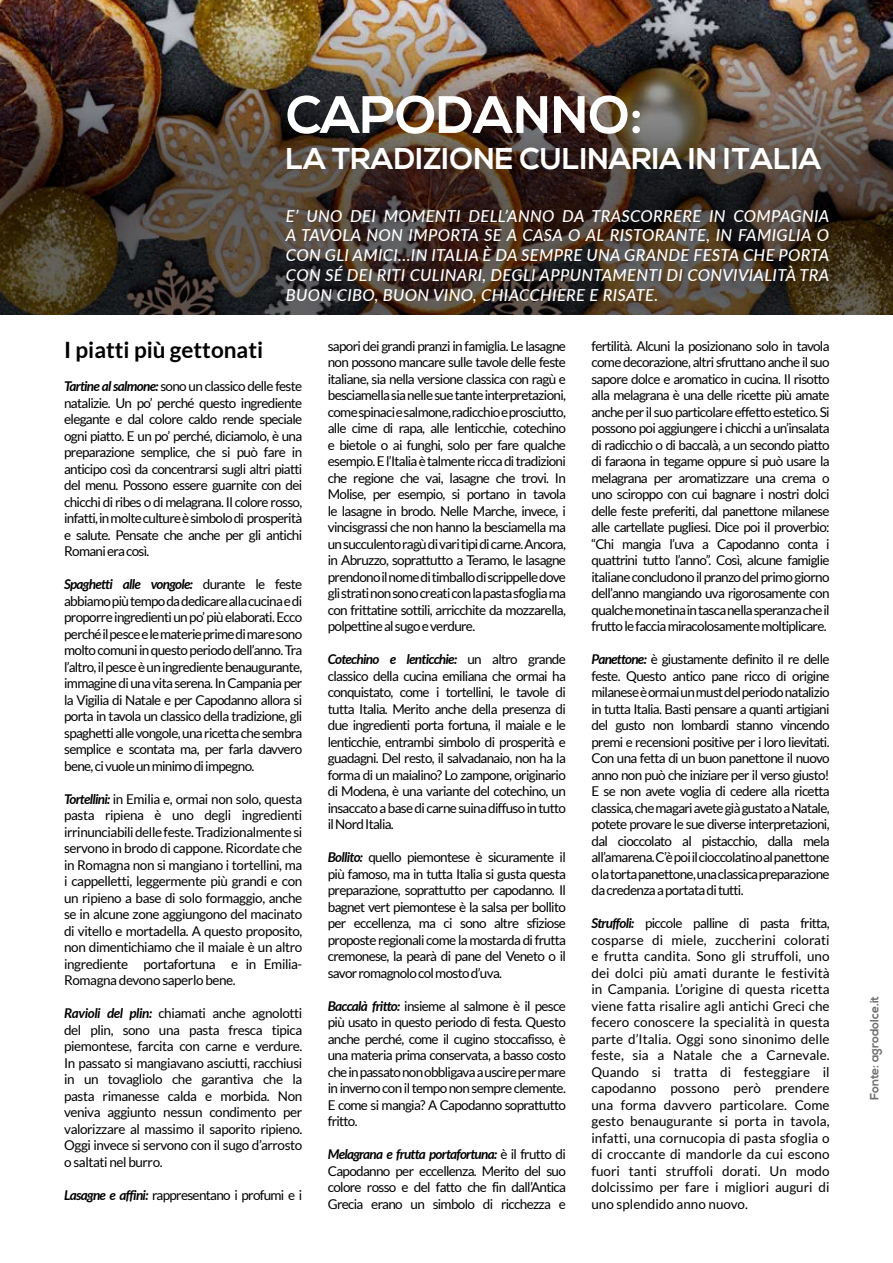
<style>
.page{position:relative;width:893px;height:1263px;background:#fff}
.page>*{position:absolute;margin:0;border:0;box-sizing:border-box;transform-origin:0 0}
.t1{font:700 52.5px "Nexa";color:#fff}
.t2{font:700 30px "Nexa";color:#fff}
.t3{font:700 22.5px "Lato";color:#000}
.t4{font:italic 500 16.5px/19.8px "Lato";letter-spacing:.02em;color:#fff;text-align:justify}
.t5{font:13.5px/16.5px "Lato";letter-spacing:-.05em;color:#000;text-align:justify}
.t6{font:700 12px "Nexa";color:#706f6f}
.s1{font-weight:700;font-style:italic}
</style>
<div class="page">
<img style="left:0;top:0;width:893px;height:315px">
<h1 class="t1" style="left:286px;top:85px;width:358px">CAPODANNO:</h1>
<h2 class="t2" style="left:286px;top:141px;width:537px">LA TRADIZIONE CULINARIA IN ITALIA</h2>
<p class="t4" style="left:286px;top:205px;width:545px">E’ UNO DEI MOMENTI DELL’ANNO DA TRASCORRERE IN COMPAGNIA A TAVOLA NON IMPORTA SE A CASA O AL RISTORANTE, IN FAMIGLIA O CON GLI AMICI...IN ITALIA È DA SEMPRE UNA GRANDE FESTA CHE PORTA CON SÉ DEI RITI CULINARI, DEGLI APPUNTAMENTI DI CONVIVIALITÀ TRA BUON CIBO, BUON VINO, CHIACCHIERE E RISATE.</p>
<h3 class="t3" style="left:64px;top:337px;width:200px">I piatti più gettonati</h3>
<p class="t5" style="left:64px;top:378px;width:240px"><span class="s1">Tartine al salmone:</span> sono un classico delle feste natalizie. Un po’ perché questo ingrediente elegante e dal colore caldo rende speciale ogni piatto. E un po’ perché, diciamolo, è una preparazione semplice, che si può fare in anticipo così da concentrarsi sugli altri piatti del menu. Possono essere guarnite con dei chicchi di ribes o di melagrana. Il colore rosso, infatti, in molte culture è simbolo di prosperità e salute. Pensate che anche per gli antichi Romani era così.</p>
<p class="t5" style="left:64px;top:576px;width:240px"><span class="s1">Spaghetti alle vongole:</span> durante le feste abbiamo più tempo da dedicare alla cucina e di proporre ingredienti un po’ più elaborati. Ecco perché il pesce e le materie prime di mare sono molto comuni in questo periodo dell’anno. Tra l’altro, il pesce è un ingrediente benaugurante, immagine di una vita serena. In Campania per la Vigilia di Natale e per Capodanno allora si porta in tavola un classico della tradizione, gli spaghetti alle vongole, una ricetta che sembra semplice e scontata ma, per farla davvero bene, ci vuole un minimo di impegno.</p>
<p class="t5" style="left:64px;top:790px;width:240px"><span class="s1">Tortellini:</span> in Emilia e, ormai non solo, questa pasta ripiena è uno degli ingredienti irrinunciabili delle feste. Tradizionalmente si servono in brodo di cappone. Ricordate che in Romagna non si mangiano i tortellini, ma i cappelletti, leggermente più grandi e con un ripieno a base di solo formaggio, anche se in alcune zone aggiungono del macinato di vitello e mortadella. A questo proposito, non dimentichiamo che il maiale è un altro ingrediente portafortuna e in Emilia-Romagna devono saperlo bene.</p>
<p class="t5" style="left:64px;top:1005px;width:240px"><span class="s1">Ravioli del plin:</span> chiamati anche agnolotti del plin, sono una pasta fresca tipica piemontese, farcita con carne e verdure.<br>In passato si mangiavano asciutti, racchiusi in un tovagliolo che garantiva che la pasta rimanesse calda e morbida. Non veniva aggiunto nessun condimento per valorizzare al massimo il saporito ripieno.<br>Oggi invece si servono con il sugo d’arrosto o saltati nel burro.</p>
<p class="t5" style="left:64px;top:1186px;width:240px"><span class="s1">Lasagne e affini:</span> rappresentano i profumi e i</p>
<p class="t5" style="left:328px;top:338px;width:240px">sapori dei grandi pranzi in famiglia. Le lasagne non possono mancare sulle tavole delle feste italiane, sia nella versione classica con ragù e besciamella sia nelle sue tante interpretazioni, come spinaci e salmone, radicchio e prosciutto, alle cime di rapa, alle lenticchie, cotechino e bietole o ai funghi, solo per fare qualche esempio. E l’Italia è talmente ricca di tradizioni che regione che vai, lasagne che trovi. In Molise, per esempio, si portano in tavola le lasagne in brodo. Nelle Marche, invece, i vincisgrassi che non hanno la besciamella ma un succulento ragù di vari tipi di carne. Ancora, in Abruzzo, soprattutto a Teramo, le lasagne prendono il nome di timballo di scrippelle dove gli strati non sono creati con la pasta sfoglia ma con frittatine sottili, arricchite da mozzarella, polpettine al sugo e verdure.</p>
<p class="t5" style="left:328px;top:651px;width:240px"><span class="s1">Cotechino e lenticchie:</span> un altro grande classico della cucina emiliana che ormai ha conquistato, come i tortellini, le tavole di tutta Italia. Merito anche della presenza di due ingredienti porta fortuna, il maiale e le lenticchie, entrambi simbolo di prosperità e guadagni. Del resto, il salvadanaio, non ha la forma di un maialino? Lo zampone, originario di Modena, è una variante del cotechino, un insaccato a base di carne suina diffuso in tutto il Nord Italia.</p>
<p class="t5" style="left:328px;top:849px;width:240px"><span class="s1">Bollito:</span> quello piemontese è sicuramente il più famoso, ma in tutta Italia si gusta questa preparazione, soprattutto per capodanno. Il bagnet vert piemontese è la salsa per bollito per eccellenza, ma ci sono altre sfiziose proposte regionali come la mostarda di frutta cremonese, la pearà di pane del Veneto o il savor romagnolo col mosto d’uva.</p>
<p class="t5" style="left:328px;top:998px;width:240px"><span class="s1">Baccalà fritto:</span> insieme al salmone è il pesce più usato in questo periodo di festa. Questo anche perché, come il cugino stoccafisso, è una materia prima conservata, a basso costo che in passato non obbligava a uscire per mare in inverno con il tempo non sempre clemente.<br>E come si mangia? A Capodanno soprattutto fritto.</p>
<p class="t5" style="left:328px;top:1146px;width:240px"><span class="s1">Melagrana e frutta portafortuna:</span> è il frutto di Capodanno per eccellenza. Merito del suo colore rosso e del fatto che fin dall’Antica Grecia erano un simbolo di ricchezza e</p>
<p class="t5" style="left:591px;top:337px;width:240px">fertilità. Alcuni la posizionano solo in tavola come decorazione, altri sfruttano anche il suo sapore dolce e aromatico in cucina. Il risotto alla melagrana è una delle ricette più amate anche per il suo particolare effetto estetico. Si possono poi aggiungere i chicchi a un’insalata di radicchio o di baccalà, a un secondo piatto di faraona in tegame oppure si può usare la melagrana per aromatizzare una crema o uno sciroppo con cui bagnare i nostri dolci delle feste preferiti, dal panettone milanese alle cartellate pugliesi. Dice poi il proverbio: “Chi mangia l’uva a Capodanno conta i quattrini tutto l’anno”. Così, alcune famiglie italiane concludono il pranzo del primo giorno dell’anno mangiando uva rigorosamente con qualche monetina in tasca nella speranza che il frutto le faccia miracolosamente moltiplicare.</p>
<p class="t5" style="left:591px;top:651px;width:240px"><span class="s1">Panettone:</span> è giustamente definito il re delle feste. Questo antico pane ricco di origine milanese è ormai un must del periodo natalizio in tutta Italia. Basti pensare a quanti artigiani del gusto non lombardi stanno vincendo premi e recensioni positive per i loro lievitati.<br>Con una fetta di un buon panettone il nuovo anno non può che iniziare per il verso giusto!<br>E se non avete voglia di cedere alla ricetta classica, che magari avete già gustato a Natale, potete provare le sue diverse interpretazioni, dal cioccolato al pistacchio, dalla mela all’amarena. C’è poi il cioccolatino al panettone o la torta panettone, una classica preparazione da credenza a portata di tutti.</p>
<p class="t5" style="left:591px;top:915px;width:240px"><span class="s1">Struffoli:</span> piccole palline di pasta fritta, cosparse di miele, zuccherini colorati e frutta candita. Sono gli struffoli, uno dei dolci più amati durante le festività in Campania. L’origine di questa ricetta viene fatta risalire agli antichi Greci che fecero conoscere la specialità in questa parte d’Italia. Oggi sono sinonimo delle feste, sia a Natale che a Carnevale.<br>Quando si tratta di festeggiare il capodanno possono però prendere una forma davvero particolare. Come gesto benaugurante si porta in tavola, infatti, una cornucopia di pasta sfoglia o di croccante di mandorle da cui escono fuori tanti struffoli dorati. Un modo dolcissimo per fare i migliori auguri di uno splendido anno nuovo.</p>
<p class="t6" style="left:867px;top:1100px;width:106px;rotate:-90deg">Fonte: agrodolce.it</p>
</div>
